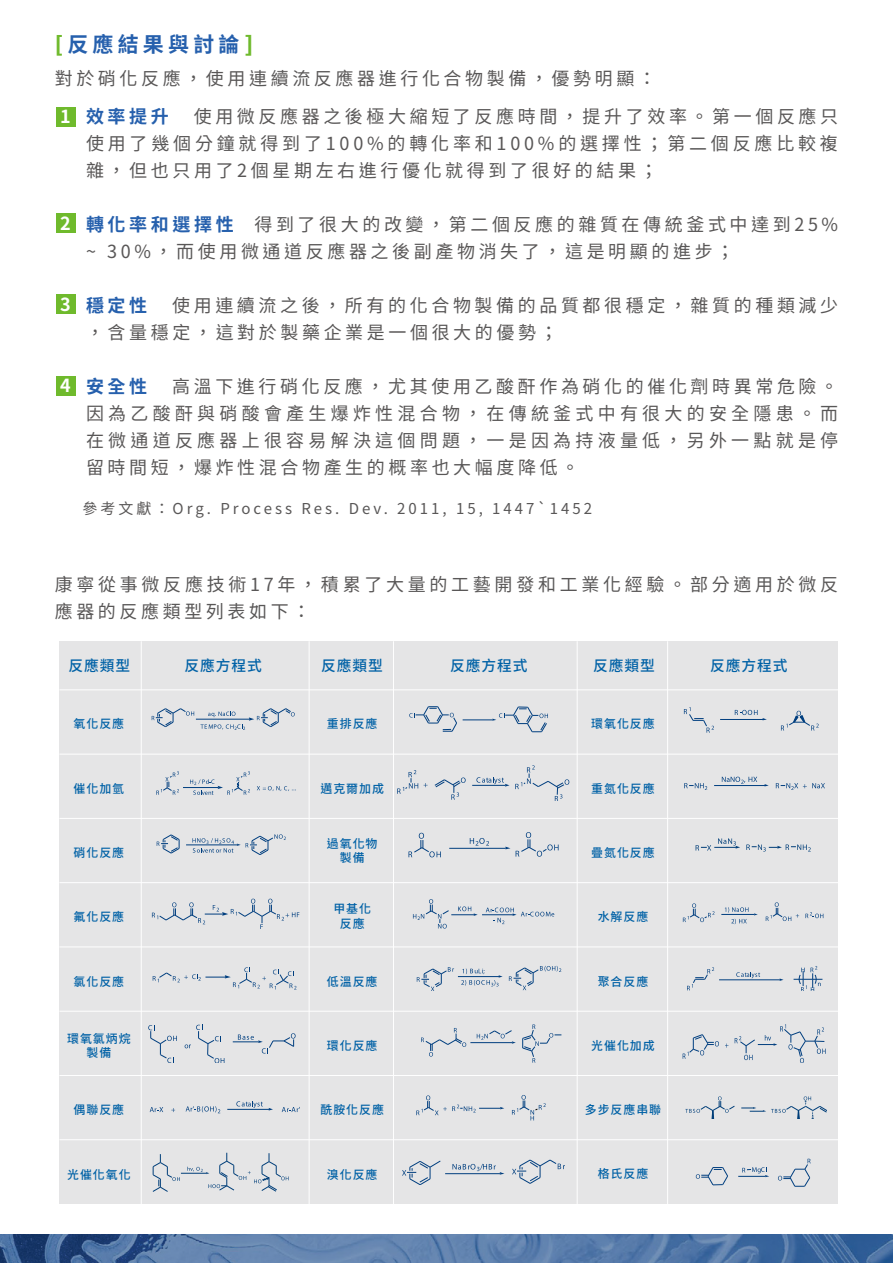
<style>
.page{position:relative;width:893px;height:1263px;background:#fff}
.page>*{position:absolute;margin:0;border:0;box-sizing:border-box;transform-origin:0 0}
.t1{font:700 21px "Noto Sans CJ Ktc";letter-spacing:.2em;color:#2660ad}
.t2{font:18px/27px "Noto Sans CJ Ktc";letter-spacing:.2em;color:#595757}
.t3{font:700 18px "Noto Sans CJ Ktc";letter-spacing:.2em;color:#2660ad}
.t4{font:700 18px "Noto Sans CJ Ktc";color:#fff}
.t5{font:15px "Noto Sans CJ Ktc";letter-spacing:.2em;color:#595757}
.t6{font:500 14.85px "Noto Sans CJ Ktc";letter-spacing:.06em;color:#0061a6}
.t7{font:500 12px/14.2px "Noto Sans CJ Ktc";letter-spacing:.08em;color:#0061a6;text-align:center}
.s1{font-weight:900;color:#6fba2c}
.s2{font-weight:700;color:#2660ad}
</style>
<div class="page">
<img style="left:0;top:1235px;width:893px;height:28px">
<div style="left:59px;top:641px;width:779px;height:563px;background:#e5e5e6"></div>
<hr style="left:183px;top:787px;width:35px;height:1px;background:#003e7f">
<svg style="left:257px;top:786px;width:39px;height:5px"></svg>
<svg style="left:156px;top:771px;width:23px;height:24px"></svg>
<svg style="left:190px;top:771px;width:60px;height:24px"></svg>
<svg style="left:434px;top:777px;width:32px;height:23px"></svg>
<svg style="left:515px;top:765px;width:54px;height:36px"></svg>
<hr style="left:472px;top:785px;width:34px;height:1px;background:#003e7f">
<svg style="left:476px;top:777px;width:33px;height:10px"></svg>
<svg style="left:397px;top:770px;width:21px;height:24px"></svg>
<svg style="left:684px;top:783px;width:23px;height:6px"></svg>
<hr style="left:714px;top:785px;width:51px;height:1px;background:#003e7f">
<svg style="left:722px;top:777px;width:35px;height:7px"></svg>
<svg style="left:776px;top:783px;width:49px;height:6px"></svg>
<svg style="left:152px;top:708px;width:42px;height:19px"></svg>
<hr style="left:196px;top:719px;width:53px;height:1px;background:#003e7f">
<svg style="left:200px;top:708px;width:95px;height:22px"></svg>
<svg style="left:409px;top:706px;width:48px;height:26px"></svg>
<hr style="left:463px;top:720px;width:30px;height:1px;background:#003e7f">
<svg style="left:492px;top:707px;width:56px;height:25px"></svg>
<svg style="left:684px;top:707px;width:30px;height:25px"></svg>
<hr style="left:720px;top:719px;width:43px;height:1px;background:#003e7f">
<svg style="left:735px;top:710px;width:32px;height:10px"></svg>
<svg style="left:781px;top:711px;width:38px;height:19px"></svg>
<svg style="left:157px;top:834px;width:23px;height:19px"></svg>
<hr style="left:186px;top:845px;width:51px;height:1px;background:#003e7f">
<svg style="left:192px;top:834px;width:93px;height:21px"></svg>
<svg style="left:408px;top:833px;width:33px;height:24px"></svg>
<hr style="left:449px;top:848px;width:57px;height:1px;background:#003e7f">
<svg style="left:470px;top:838px;width:19px;height:7px"></svg>
<svg style="left:516px;top:832px;width:43px;height:25px"></svg>
<svg style="left:696px;top:838px;width:44px;height:12px"></svg>
<svg style="left:746px;top:844px;width:65px;height:7px"></svg>
<svg style="left:152px;top:899px;width:147px;height:29px"></svg>
<svg style="left:413px;top:899px;width:65px;height:29px"></svg>
<hr style="left:482px;top:914px;width:31px;height:1px;background:#003e7f">
<svg style="left:486px;top:907px;width:68px;height:17px"></svg>
<svg style="left:683px;top:903px;width:31px;height:19px"></svg>
<hr style="left:721px;top:914px;width:33px;height:1px;background:#003e7f">
<svg style="left:725px;top:907px;width:23px;height:6px"></svg>
<svg style="left:731px;top:919px;width:16px;height:5px"></svg>
<svg style="left:766px;top:902px;width:33px;height:19px"></svg>
<svg style="left:805px;top:912px;width:18px;height:6px"></svg>
<svg style="left:153px;top:967px;width:143px;height:22px"></svg>
<svg style="left:417px;top:967px;width:37px;height:24px"></svg>
<svg style="left:509px;top:966px;width:52px;height:24px"></svg>
<hr style="left:458px;top:976px;width:41px;height:1px;background:#003e7f">
<svg style="left:461px;top:968px;width:42px;height:18px"></svg>
<hr style="left:719px;top:979px;width:61px;height:1px;background:#003e7f">
<svg style="left:736px;top:972px;width:24px;height:6px"></svg>
<svg style="left:687px;top:967px;width:27px;height:23px"></svg>
<svg style="left:794px;top:966px;width:28px;height:25px"></svg>
<svg style="left:148px;top:1025px;width:29px;height:37px"></svg>
<svg style="left:185px;top:1024px;width:39px;height:38px"></svg>
<svg style="left:233px;top:1033px;width:63px;height:20px"></svg>
<svg style="left:421px;top:1028px;width:45px;height:28px"></svg>
<svg style="left:477px;top:1030px;width:39px;height:14px"></svg>
<hr style="left:470px;top:1042px;width:42px;height:1px;background:#003e7f">
<svg style="left:522px;top:1024px;width:39px;height:38px"></svg>
<svg style="left:683px;top:1034px;width:36px;height:25px"></svg>
<svg style="left:735px;top:1024px;width:91px;height:38px"></svg>
<svg style="left:150px;top:1107px;width:13px;height:5px"></svg>
<svg style="left:186px;top:1106px;width:34px;height:7px"></svg>
<svg style="left:282px;top:1107px;width:18px;height:5px"></svg>
<hr style="left:227px;top:1109px;width:42px;height:1px;background:#003e7f">
<svg style="left:236px;top:1101px;width:27px;height:7px"></svg>
<svg style="left:416px;top:1095px;width:88px;height:20px"></svg>
<svg style="left:512px;top:1095px;width:34px;height:25px"></svg>
<svg style="left:685px;top:1096px;width:50px;height:23px"></svg>
<svg style="left:741px;top:1096px;width:86px;height:23px"></svg>
<svg style="left:153px;top:1153px;width:136px;height:39px"></svg>
<hr style="left:445px;top:1173px;width:55px;height:1px;background:#003e7f">
<svg style="left:402px;top:1160px;width:39px;height:25px"></svg>
<svg style="left:512px;top:1159px;width:53px;height:25px"></svg>
<svg style="left:452px;top:1164px;width:52px;height:11px"></svg>
<svg style="left:696px;top:1167px;width:32px;height:18px"></svg>
<svg style="left:778px;top:1159px;width:33px;height:28px"></svg>
<svg style="left:738px;top:1167px;width:31px;height:10px"></svg>
<hr style="left:59px;top:1139px;width:779px;height:1px;background:#fff">
<hr style="left:59px;top:1075px;width:779px;height:1px;background:#fff">
<hr style="left:59px;top:1011px;width:779px;height:1px;background:#fff">
<hr style="left:59px;top:947px;width:779px;height:1px;background:#fff">
<hr style="left:59px;top:882px;width:779px;height:1px;background:#fff">
<hr style="left:59px;top:818px;width:779px;height:1px;background:#fff">
<hr style="left:59px;top:754px;width:779px;height:1px;background:#fff">
<hr style="left:59px;top:690px;width:779px;height:1px;background:#fff">
<hr style="left:141px;top:641px;width:1px;height:563px;background:#fff">
<hr style="left:309px;top:641px;width:1px;height:563px;background:#fff">
<hr style="left:393px;top:641px;width:1px;height:563px;background:#fff">
<hr style="left:577px;top:641px;width:1px;height:563px;background:#fff">
<hr style="left:667px;top:641px;width:1px;height:563px;background:#fff">
<div style="left:56px;top:107px;width:19px;height:19px;background:#6fba2c"></div>
<div style="left:56px;top:214px;width:19px;height:19px;background:#6fba2c"></div>
<div style="left:56px;top:294px;width:19px;height:20px;background:#6fba2c"></div>
<div style="left:56px;top:376px;width:19px;height:19px;background:#6fba2c"></div>
<p class="t1" style="left:55px;top:33px;width:201px"><span class="s1">[</span>反應結果與討論<span class="s1">]</span></p>
<p class="t2" style="left:55px;top:66px;width:603px">對於硝化反應，使用連續流反應器進行化合物製備，優勢明顯：</p>
<p class="t4" style="left:60px;top:106px;width:12px">1</p>
<p class="t4" style="left:60px;top:213px;width:12px">2</p>
<p class="t4" style="left:60px;top:294px;width:12px">3</p>
<p class="t4" style="left:60px;top:376px;width:12px">4</p>
<p class="t2" style="left:86px;top:103px;width:754px;text-align:justify;text-indent:108px">使用微反應器之後極大縮短了反應時間，提升了效率。第一個反應只使用了幾個分鐘就得到了100%的轉化率和100%的選擇性；第二個反應比較複雜，但也只用了2個星期左右進行優化就得到了很好的結果；</p>
<p class="t2" style="left:86px;top:211px;width:754px"><span class="s2">轉化率和選擇性</span> 得到了很大的改變，第二個反應的雜質在傳統釜式中達到25% ~ 30%，而使用微通道反應器之後副產物消失了，這是明顯的進步；</p>
<p class="t3" style="left:86px;top:295px;width:63px">穩定性</p>
<p class="t3" style="left:86px;top:106px;width:84px">效率提升</p>
<p class="t2" style="left:86px;top:292px;width:754px;text-indent:86px">使用連續流之後，所有的化合物製備的品質都很穩定，雜質的種類減少，含量穩定，這對於製藥企業是一個很大的優勢；</p>
<p class="t3" style="left:86px;top:376px;width:63px">安全性</p>
<p class="t2" style="left:86px;top:373px;width:754px;text-align:justify;text-indent:86px">高溫下進行硝化反應，尤其使用乙酸酐作為硝化的催化劑時異常危險。因為乙酸酐與硝酸會產生爆炸性混合物，在傳統釜式中有很大的安全隱患。而在微通道反應器上很容易解決這個問題，一是因為持液量低，另外一點就是停留時間短，爆炸性混合物產生的概率也大幅度降低。</p>
<p class="t5" style="left:83px;top:499px;width:511px">參考文獻：Org. Process Res. Dev. 2011, 15, 1447`1452</p>
<p class="t2" style="left:55px;top:571px;width:785px">康寧從事微反應技術17年，積累了大量的工藝開發和工業化經驗。部分適用於微反應器的反應類型列表如下：</p>
<p class="t6" style="left:69px;top:657px;width:63px">反應類型</p>
<p class="t6" style="left:185px;top:657px;width:79px">反應方程式</p>
<p class="t6" style="left:321px;top:657px;width:63px">反應類型</p>
<p class="t6" style="left:450px;top:657px;width:79px">反應方程式</p>
<p class="t6" style="left:593px;top:657px;width:63px">反應類型</p>
<p class="t6" style="left:710px;top:657px;width:79px">反應方程式</p>
<p class="t7" style="left:74px;top:717px;width:52px">氧化反應</p>
<p class="t7" style="left:327px;top:717px;width:52px">重排反應</p>
<p class="t7" style="left:591px;top:717px;width:65px">環氧化反應</p>
<p class="t7" style="left:74px;top:781px;width:52px">催化加氫</p>
<p class="t7" style="left:320px;top:781px;width:65px">邁克爾加成</p>
<p class="t7" style="left:591px;top:781px;width:65px">重氮化反應</p>
<p class="t7" style="left:74px;top:846px;width:52px">硝化反應</p>
<p class="t7" style="left:74px;top:910px;width:52px">氟化反應</p>
<p class="t7" style="left:327px;top:837px;width:52px">過氧化物製備</p>
<p class="t7" style="left:333px;top:902px;width:39px">甲基化反應</p>
<p class="t7" style="left:591px;top:846px;width:65px">疊氮化反應</p>
<p class="t7" style="left:598px;top:910px;width:52px">水解反應</p>
<p class="t7" style="left:74px;top:974px;width:52px">氯化反應</p>
<p class="t7" style="left:327px;top:974px;width:52px">低溫反應</p>
<p class="t7" style="left:598px;top:974px;width:52px">聚合反應</p>
<p class="t7" style="left:67px;top:1031px;width:65px">環氧氯炳烷製備</p>
<p class="t7" style="left:327px;top:1039px;width:52px">環化反應</p>
<p class="t7" style="left:591px;top:1039px;width:65px">光催化加成</p>
<p class="t7" style="left:74px;top:1103px;width:52px">偶聯反應</p>
<p class="t7" style="left:320px;top:1103px;width:65px">酰胺化反應</p>
<p class="t7" style="left:585px;top:1103px;width:78px">多步反應串聯</p>
<p class="t7" style="left:67px;top:1167px;width:65px">光催化氧化</p>
<p class="t7" style="left:327px;top:1167px;width:52px">溴化反應</p>
<p class="t7" style="left:598px;top:1167px;width:52px">格氏反應</p>
</div>
